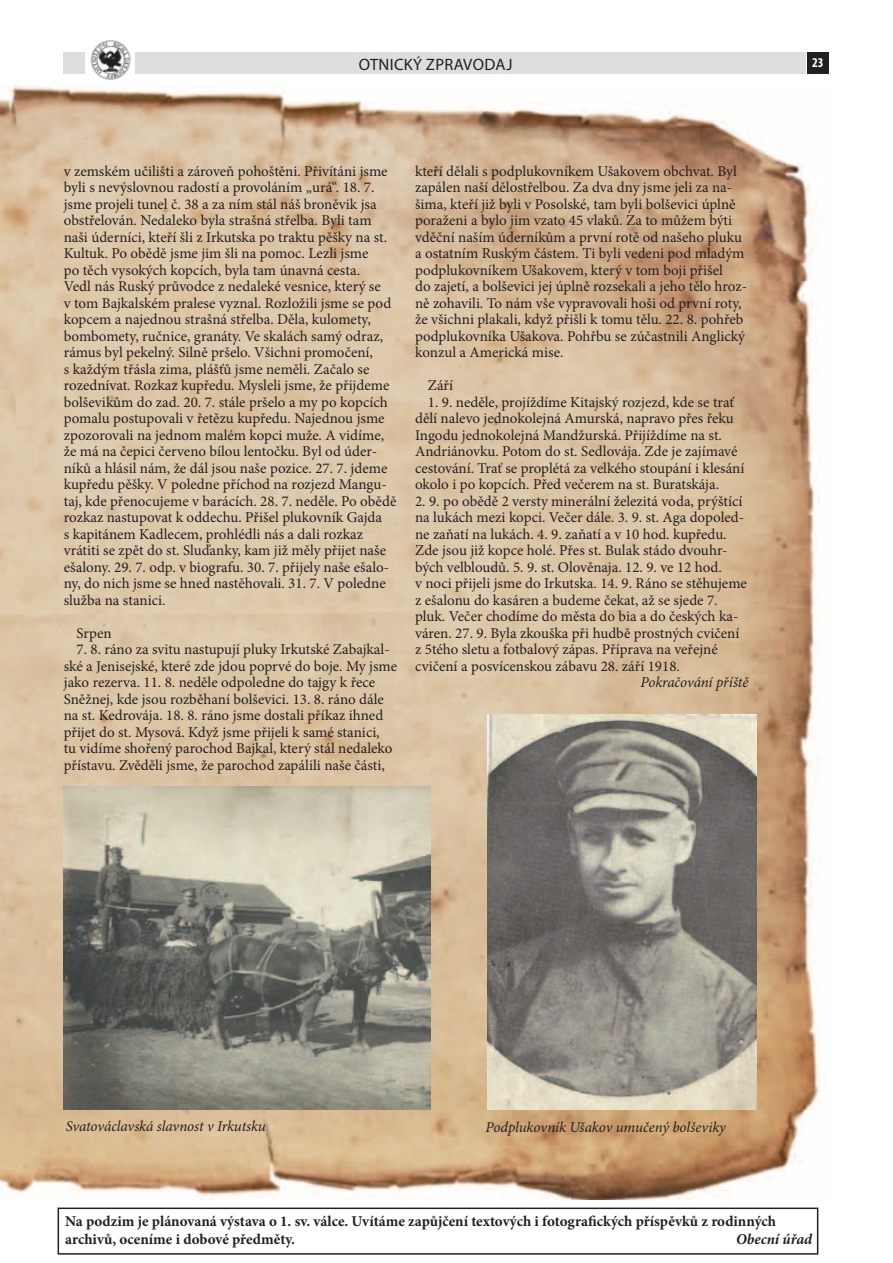
<style>
.page{position:relative;width:893px;height:1263px;background:#fff}
.page>*{position:absolute;margin:0;border:0;box-sizing:border-box;transform-origin:0 0}
.t1{font:16.5px "Myriad Pro";letter-spacing:.02em;color:#231f20}
.t2{font:15px/16.5px "Minion Pro";color:#231f20}
.t3{font:700 15px/18px "Minion Pro";color:#231f20}
.t4{font:italic 15px "Minion Pro";letter-spacing:-.01em;color:#231f20}
.t5{font:italic 700 15px "Minion Pro";letter-spacing:-.005em;color:#231f20}
.t6{font:700 condensed 13.5px "Myriad Pro";color:#fff}
</style>
<div class="page">
<div style="left:63px;top:52px;width:742px;height:22px;background:#dcdddf"></div>
<div style="left:808px;top:52px;width:21px;height:22px;background:#231f20"></div>
<div style="left:86px;top:39px;width:49px;height:41px;background:#fff"></div>
<img style="left:90px;top:40px;width:41px;height:40px">
<img style="left:0;top:85px;width:822px;height:1114px">
<img style="left:488px;top:714px;width:269px;height:396px">
<img style="left:64px;top:787px;width:367px;height:323px">
<svg style="left:58px;top:1207px;width:760px;height:47px"></svg>
<p class="t1" style="left:359px;top:54px;width:155px">OTNICKÝ ZPRAVODAJ</p>
<p class="t6" style="left:812px;top:54px;width:13px">23</p>
<p class="t2" style="left:64px;top:163px;width:334px">v zemském učilišti a zároveň pohoštěni. Přivítáni jsme byli s nevýslovnou radostí a provoláním „urá“. 18. 7. jsme projeli tunel č. 38 a za ním stál náš broněvik jsa obstřelován. Nedaleko byla strašná střelba. Byli tam naši úderníci, kteří šli z Irkutska po traktu pěšky na st.<br>Kultuk. Po obědě jsme jim šli na pomoc. Lezli jsme<br>po těch vysokých kopcích, byla tam únavná cesta.<br>vedl nás Ruský průvodce z nedaleké vesnice, který se<br>v tom Bajkalském pralese vyznal. Rozložili jsme se pod kopcem a najednou strašná střelba. Děla, kulomety, bombomety, ručnice, granáty. ve skalách samý odraz, rámus byl pekelný. Silně pršelo. všichni promočení,<br>s každým třásla zima, plášťů jsme neměli. Začalo se rozednívat. Rozkaz kupředu. Mysleli jsme, že přijdeme bolševikům do zad. 20. 7. stále pršelo a my po kopcích pomalu postupovali v řetězu kupředu. Najednou jsme zpozorovali na jednom malém kopci muže. A vidíme, že má na čepici červeno bílou lentočku. Byl od úder&shy;níků a hlásil nám, že dál jsou naše pozice. 27. 7. jdeme kupředu pěšky. v poledne příchod na rozjezd Mangu&shy;taj, kde přenocujeme v barácích. 28. 7. neděle. Po obědě rozkaz nastupovat k oddechu. Přišel plukovník Gajda<br>s kapitánem Kadlecem, prohlédli nás a dali rozkaz vrátiti se zpět do st. Sluďanky, kam již měly přijet naše ešalony. 29. 7. odp. v biografu. 30. 7. přijely naše ešalo&shy;ny, do nich jsme se hned nastěhovali. 31. 7. v poledne služba na stanici.</p>
<p class="t2" style="left:77px;top:625px;width:37px">Srpen</p>
<p class="t2" style="left:64px;top:641px;width:335px;text-indent:13px">7. 8. ráno za svitu nastupují pluky Irkutské Zabajkal&shy;ské a Jenisejské, které zde jdou poprvé do boje. My jsme jako rezerva. 11. 8. neděle odpoledne do tajgy k řece Sněžnej, kde jsou rozběhaní bolševici. 13. 8. ráno dále na st. Kedrovája. 18. 8. ráno jsme dostali příkaz ihned přijet do st. Mysová. Když jsme přijeli k samé stanici,<br>tu vidíme shořený parochod Bajkal, který stál nedaleko přístavu. Zvěděli jsme, že parochod zapálili naše části,</p>
<p class="t2" style="left:415px;top:163px;width:333px">kteří dělali s podplukovníkem Ušakovem obchvat. Byl zapálen naší dělostřelbou. Za dva dny jsme jeli za na&shy;šima, kteří již byli v Posolské, tam byli bolševici úplně poraženi a bylo jim vzato 45 vlaků. Za to můžem býti vděční naším úderníkům a první rotě od našeho pluku a ostatním Ruským částem. Ti byli vedeni pod mladým podplukovníkem Ušakovem, který v tom boji přišel<br>do zajetí, a bolševici jej úplně rozsekali a jeho tělo hroz&shy;ně zohavili. To nám vše vypravovali hoši od první roty, že všichni plakali, když přišli k tomu tělu. 22. 8. pohřeb podplukovníka Ušakova. Pohřbu se zúčastnili Anglický konzul a Americká mise.</p>
<p class="t2" style="left:428px;top:377px;width:27px">Září</p>
<p class="t2" style="left:415px;top:394px;width:331px;text-indent:13px">1. 9. neděle, projíždíme Kitajský rozjezd, kde se trať dělí nalevo jednokolejná Amurská, napravo přes řeku Ingodu jednokolejná Mandžurská. Přijíždíme na st.<br>Andriánovku. Potom do st. Sedlovája. Zde je zajímavé cestování. Trať se proplétá za velkého stoupání i klesání okolo i po kopcích. Před večerem na st. Buratskája.</p>
<p class="t2" style="left:415px;top:493px;width:333px">2. 9. po obědě 2 versty minerální železitá voda, prýštící na lukách mezi kopci. večer dále. 3. 9. st. Aga dopoled&shy;ne zaňatí na lukách. 4. 9. zaňatí a v 10 hod. kupředu.<br>Zde jsou již kopce holé. Přes st. Bulak stádo dvouhr&shy;bých velbloudů. 5. 9. st. Olověnaja. 12. 9. ve 12 hod.<br>v noci přijeli jsme do Irkutska. 14. 9. Ráno se stěhujeme z ešalonu do kasáren a budeme čekat, až se sjede 7. pluk. večer chodíme do města do bia a do českých ka&shy;váren. 27. 9. Byla zkouška při hudbě prostných cvičení z 5tého sletu a fotbalový zápas. Příprava na veřejné cvičení a posvícenskou zábavu 28. září 1918.</p>
<p class="t4" style="left:640px;top:672px;width:109px">Pokračování příště</p>
<p class="t4" style="left:66px;top:1116px;width:202px">Svatováclavská slavnost v Irkutsku</p>
<p class="t4" style="left:486px;top:1117px;width:242px">Podplukovník Ušakov umučený bolševiky</p>
<p class="t3" style="left:65px;top:1212px;width:712px">Na podzim je plánovaná výstava o 1. sv. válce. Uvítáme zapůjčení textových i fotografických příspěvků z rodinných archivů, oceníme i dobové předměty.</p>
<p class="t5" style="left:736px;top:1228px;width:78px">Obecní úřad</p>
</div>
